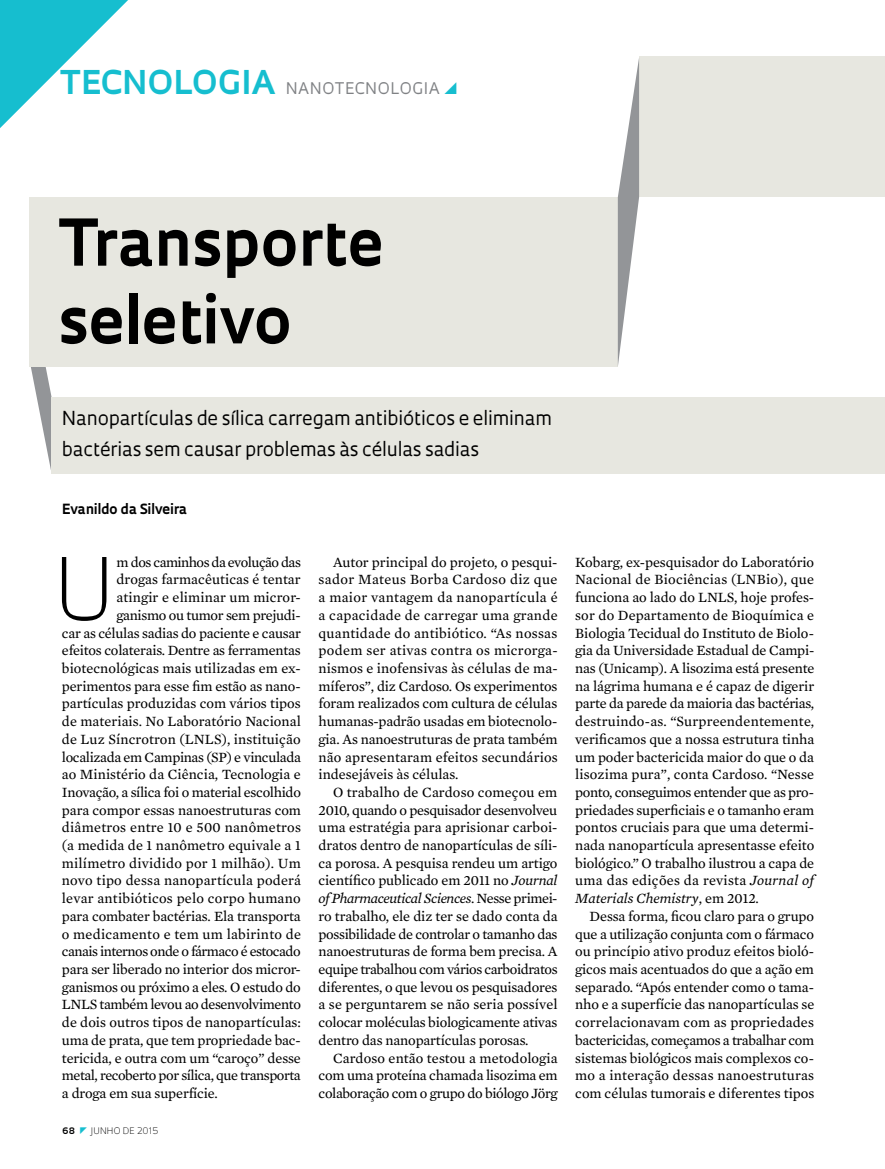
<style>
.page{position:relative;width:885px;height:1169px;background:#fff}
.page>*{position:absolute;margin:0;border:0;box-sizing:border-box;transform-origin:0 0}
.t1{font:300 83.55px "Oculum";color:#000}
.t2{font:700 62.7px/77.7px "Oculum";color:#000}
.t3{font:18.75px/30.9px "Oculum";letter-spacing:-.01em;color:#000}
.t4{font:15.6px "Oculum";letter-spacing:.03em;color:#808285}
.t5{font:14.4px/17.7px "Mercury Text G2";letter-spacing:-.01em;color:#000;text-align:justify}
.t6{font:14.4px "Mercury Text G2";letter-spacing:.015em;color:#000}
.t7{font:14.4px "Mercury Text G2";letter-spacing:.01em;color:#000}
.t8{font:14.4px "Mercury Text G2";letter-spacing:-.03em;color:#000}
.t9{font:14.4px "Mercury Text G2";letter-spacing:-.035em;color:#000}
.t10{font:14.4px "Mercury Text G2";letter-spacing:.02em;color:#000}
.t11{font:700 13.65px "Oculum";letter-spacing:-.005em;color:#000}
.t12{font:300 8.7px "Oculum";letter-spacing:.015em;color:#000}
.t13{font:700 8.7px "Oculum";color:#000}
.s1{font-weight:700;font-size:31.95px;color:#16becf}
.s2{font-style:italic}
</style>
<div class="page">
<svg style="left:31px;top:367px;width:21px;height:106px"></svg>
<div style="left:30px;top:197px;width:588px;height:170px;background:#e7e7e0"></div>
<div style="left:52px;top:397px;width:833px;height:76px;background:#e7e7e0"></div>
<div style="left:639px;top:56px;width:246px;height:141px;background:#e7e7e0"></div>
<svg style="left:618px;top:59px;width:21px;height:306px"></svg>
<svg style="left:0;top:0;width:128px;height:128px"></svg>
<p class="t4" style="left:60px;top:78px;width:382px"><span class="s1">tecnologia</span> nan otecn ologia</p>
<h2 class="t2" style="left:58px;top:200px;width:327px">Transporte seletivo</h2>
<h3 class="t3" style="left:62px;top:402px;width:492px">Nanopartículas de sílica carregam antibióticos e eliminam bactérias sem causar problemas às células sadias</h3>
<p class="t11" style="left:62px;top:499px;width:127px">Evanildo da Silveira</p>
<h1 class="t1" style="left:54px;top:531px;width:46px">U</h1>
<p class="t9" style="left:116px;top:551px;width:186px">m dos caminhos da evolução das</p>
<p class="t5" style="left:116px;top:570px;width:186px">drogas farmacêuticas é tentar</p>
<p class="t7" style="left:116px;top:587px;width:186px">atingir e eliminar um micror-</p>
<p class="t5" style="left:116px;top:605px;width:186px">ganismo ou tumor sem prejudi-</p>
<p class="t5" style="left:62px;top:623px;width:241px">car as células sadias do paciente e causar</p>
<p class="t5" style="left:62px;top:641px;width:240px">efeitos colaterais. Dentre as ferramentas</p>
<p class="t5" style="left:62px;top:658px;width:240px">biotecnológicas mais utilizadas em ex-</p>
<p class="t5" style="left:62px;top:676px;width:240px">perimentos para esse fim estão as nano-</p>
<p class="t5" style="left:62px;top:694px;width:240px">partículas produzidas com vários tipos</p>
<p class="t5" style="left:62px;top:711px;width:240px">de materiais. No Laboratório Nacional</p>
<p class="t7" style="left:62px;top:728px;width:240px">de Luz Síncrotron (LNLS), instituição</p>
<p class="t5" style="left:62px;top:747px;width:241px">localizada em Campinas (SP) e vinculada</p>
<p class="t5" style="left:62px;top:765px;width:240px">ao Ministério da Ciência, Tecnologia e</p>
<p class="t5" style="left:62px;top:782px;width:241px">Inovação, a sílica foi o material escolhido</p>
<p class="t5" style="left:62px;top:800px;width:241px">para compor essas nanoestruturas com</p>
<p class="t10" style="left:62px;top:817px;width:241px">diâmetros entre 10 e 500 nanômetros</p>
<p class="t7" style="left:62px;top:835px;width:240px">(a medida de 1 nanômetro equivale a 1</p>
<p class="t6" style="left:62px;top:852px;width:240px">milímetro dividido por 1 milhão). Um</p>
<p class="t6" style="left:62px;top:870px;width:241px">novo tipo dessa nanopartícula poderá</p>
<p class="t6" style="left:62px;top:888px;width:240px">levar antibióticos pelo corpo humano</p>
<p class="t5" style="left:62px;top:906px;width:240px">para combater bactérias. Ela transporta</p>
<p class="t6" style="left:62px;top:923px;width:241px">o medicamento e tem um labirinto de</p>
<p class="t9" style="left:62px;top:941px;width:240px">canais internos onde o fármaco é estocado</p>
<p class="t5" style="left:62px;top:959px;width:240px">para ser liberado no interior dos micror-</p>
<p class="t5" style="left:62px;top:977px;width:240px">ganismos ou próximo a eles. O estudo do</p>
<p class="t8" style="left:62px;top:994px;width:240px">LNLS também levou ao desenvolvimento</p>
<p class="t5" style="left:62px;top:1012px;width:241px">de dois outros tipos de nanopartículas:</p>
<p class="t5" style="left:62px;top:1030px;width:240px">uma de prata, que tem propriedade bac-</p>
<p class="t5" style="left:62px;top:1048px;width:240px">tericida, e outra com um “caroço” desse</p>
<p class="t8" style="left:62px;top:1065px;width:240px">metal, recoberto por sílica, que transporta</p>
<p class="t5" style="left:62px;top:1083px;width:157px">a droga em sua superfície.</p>
<p class="t13" style="left:62px;top:1124px;width:14px">68</p>
<p class="t12" style="left:91px;top:1124px;width:69px">JUNHO DE 2015</p>
<p class="t5" style="left:319px;top:552px;width:241px;text-indent:14px">Autor principal do projeto, o pesqui&shy;sador Mateus Borba Cardoso diz que a maior vantagem da nanopartícula é a capacidade de carregar uma grande quantidade do antibiótico. “As nossas podem ser ativas contra os microrga&shy;nismos e inofensivas às células de ma&shy;míferos”, diz Cardoso. Os experimentos foram realizados com cultura de células humanas-padrão usadas em biotecnolo&shy;gia. As nanoestruturas de prata também não apresentaram efeitos secundários indesejáveis às células.</p>
<p class="t5" style="left:319px;top:782px;width:241px;text-indent:14px">O trabalho de Cardoso começou em 2010, quando o pesquisador desenvolveu uma estratégia para aprisionar carboi&shy;dratos dentro de nanopartículas de síli&shy;ca porosa. A pesquisa rendeu um artigo científico publicado em 2011 no <span class="s2">Journal of Pharmaceutical Sciences</span>. Nesse primei&shy;ro trabalho, ele diz ter se dado conta da possibilidade de controlar o tamanho das nanoestruturas de forma bem precisa. A equipe trabalhou com vários carboidratos diferentes, o que levou os pesquisadores a se perguntarem se não seria possível colocar moléculas biologicamente ativas dentro das nanopartículas porosas.</p>
<p class="t5" style="left:319px;top:1048px;width:241px;text-indent:14px">Cardoso então testou a metodologia com uma proteína chamada lisozima em colaboração com o grupo do biólogo Jörg</p>
<p class="t5" style="left:575px;top:552px;width:241px">Kobarg, ex-pesquisador do Laboratório Nacional de Biociências (LNBio), que funciona ao lado do LNLS, hoje profes&shy;sor do Departamento de Bioquímica e Biologia Tecidual do Instituto de Biolo&shy;gia da Universidade Estadual de Campi&shy;nas (Unicamp). A lisozima está presente na lágrima humana e é capaz de digerir parte da parede da maioria das bactérias, destruindo-as. “Surpreendentemente, verificamos que a nossa estrutura tinha um poder bactericida maior do que o da lisozima pura”, conta Cardoso. “Nesse ponto, conseguimos entender que as pro&shy;priedades superficiais e o tamanho eram pontos cruciais para que uma determi&shy;nada nanopartícula apresentasse efeito biológico.” O trabalho ilustrou a capa de uma das edições da revista <span class="s2">Journal of Materials Chemistry</span>, em 2012.</p>
<p class="t5" style="left:575px;top:906px;width:241px;text-indent:14px">Dessa forma, ficou claro para o grupo que a utilização conjunta com o fármaco ou princípio ativo produz efeitos bioló&shy;gicos mais acentuados do que a ação em separado. “Após entender como o tama&shy;nho e a superfície das nanopartículas se correlacionavam com as propriedades bactericidas, começamos a trabalhar com sistemas biológicos mais complexos co&shy;mo a interação dessas nanoestruturas com células tumorais e diferentes tipos</p>
</div>
